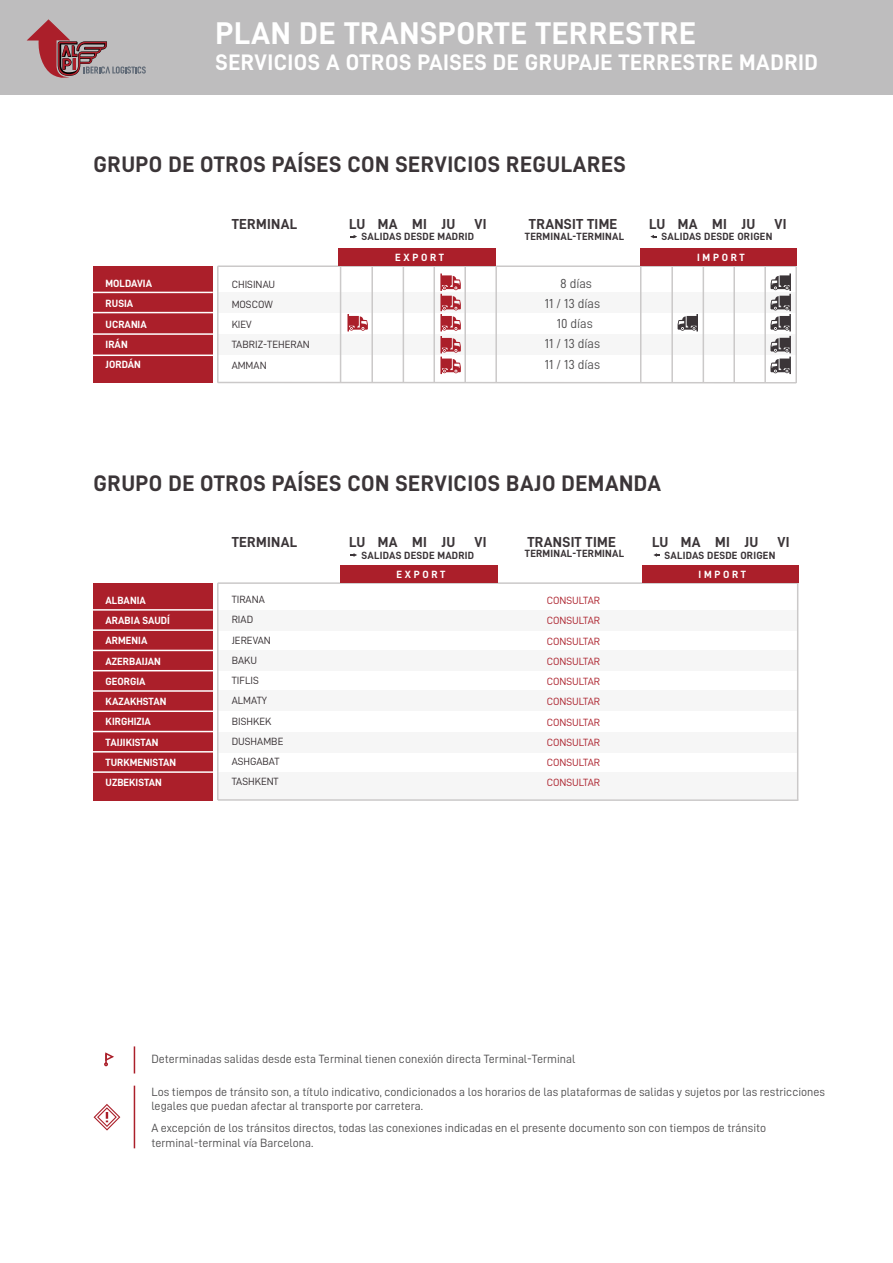
<style>
.page{position:relative;width:893px;height:1263px;background:#fff}
.page>*{position:absolute;margin:0;border:0;box-sizing:border-box;transform-origin:0 0}
.t1{font:31.5px "D DIN Bold";letter-spacing:.02em;color:#fff}
.t2{font:22.5px "D DIN Bold";letter-spacing:.02em;color:#3b3538}
.t3{font:22.5px "D DIN Bold";letter-spacing:.02em;color:#fff}
.t4{font:14.55px "D DIN Bold";letter-spacing:.02em;color:#3b3538}
.t5{font:13.05px/20.2px "D DIN";color:#4e4d4e;text-align:center}
.t6{font:12px/14.4px "D DIN";color:#4e4d4e}
.t7{font:10.5px/20.2px "D DIN Bold";color:#fff}
.t8{font:10.5px "D DIN Bold";letter-spacing:.02em;color:#3b3538}
.t9{font:10.5px/20.2px "D DIN";color:#322b2e}
.t10{font:10.5px/20.2px "D DIN";color:#ab1f2a;text-align:justify}
</style>
<div class="page">
<div style="left:0;top:0;width:893px;height:95px;background:#bebdbe"></div>
<svg style="left:27px;top:20px;width:119px;height:58px"></svg>
<div style="left:218px;top:292px;width:578px;height:21px;background:#f6f6f6"></div>
<div style="left:218px;top:334px;width:578px;height:21px;background:#f6f6f6"></div>
<div style="left:94px;top:266px;width:119px;height:116px;background:#ab1f2a"></div>
<hr style="left:340px;top:266px;width:1px;height:117px;background:#cbc9c9">
<hr style="left:371px;top:266px;width:2px;height:117px;background:#cbc9c9">
<hr style="left:403px;top:266px;width:1px;height:117px;background:#cbc9c9">
<hr style="left:433px;top:266px;width:2px;height:117px;background:#cbc9c9">
<hr style="left:464px;top:266px;width:2px;height:117px;background:#cbc9c9">
<hr style="left:495px;top:266px;width:2px;height:117px;background:#cbc9c9">
<hr style="left:217px;top:266px;width:2px;height:117px;background:#cbc9c9">
<hr style="left:218px;top:382px;width:578px;height:1px;background:#cbc9c9">
<hr style="left:218px;top:265px;width:578px;height:2px;background:#cbc9c9">
<hr style="left:91px;top:355px;width:123px;height:1px;background:#fff">
<hr style="left:91px;top:333px;width:123px;height:2px;background:#fff">
<hr style="left:91px;top:312px;width:123px;height:1px;background:#fff">
<hr style="left:90px;top:292px;width:123px;height:1px;background:#fff">
<hr style="left:640px;top:266px;width:1px;height:117px;background:#cbc9c9">
<hr style="left:795px;top:266px;width:2px;height:117px;background:#cbc9c9">
<svg style="left:94px;top:1104px;width:26px;height:26px"></svg>
<hr style="left:134px;top:1086px;width:1px;height:62px;background:#ab1f2a">
<svg style="left:347px;top:314px;width:21px;height:17px"></svg>
<svg style="left:440px;top:273px;width:21px;height:101px"></svg>
<svg style="left:350px;top:235px;width:7px;height:3px"></svg>
<hr style="left:671px;top:266px;width:2px;height:117px;background:#cbc9c9">
<hr style="left:703px;top:266px;width:1px;height:117px;background:#cbc9c9">
<hr style="left:733px;top:266px;width:2px;height:117px;background:#cbc9c9">
<hr style="left:764px;top:266px;width:2px;height:117px;background:#cbc9c9">
<svg style="left:678px;top:314px;width:20px;height:17px"></svg>
<svg style="left:770px;top:273px;width:21px;height:101px"></svg>
<svg style="left:650px;top:235px;width:7px;height:3px"></svg>
<div style="left:339px;top:248px;width:157px;height:18px;background:#ab1f2a"></div>
<div style="left:641px;top:248px;width:156px;height:18px;background:#ab1f2a"></div>
<svg style="left:134px;top:1046px;width:1px;height:27px"></svg>
<svg style="left:104px;top:1052px;width:10px;height:14px"></svg>
<div style="left:218px;top:610px;width:580px;height:20px;background:#f6f6f6"></div>
<div style="left:218px;top:650px;width:580px;height:21px;background:#f6f6f6"></div>
<div style="left:218px;top:690px;width:580px;height:21px;background:#f6f6f6"></div>
<div style="left:218px;top:732px;width:580px;height:21px;background:#f6f6f6"></div>
<div style="left:217px;top:773px;width:580px;height:27px;background:#f6f6f6"></div>
<div style="left:94px;top:583px;width:119px;height:217px;background:#ab1f2a"></div>
<hr style="left:217px;top:583px;width:2px;height:217px;background:#cbc9c9">
<hr style="left:797px;top:583px;width:1px;height:217px;background:#cbc9c9">
<hr style="left:218px;top:799px;width:580px;height:2px;background:#cbc9c9">
<hr style="left:218px;top:582px;width:580px;height:2px;background:#cbc9c9">
<hr style="left:91px;top:670px;width:123px;height:1px;background:#fff">
<hr style="left:91px;top:690px;width:123px;height:2px;background:#fff">
<hr style="left:91px;top:710px;width:123px;height:2px;background:#fff">
<hr style="left:91px;top:731px;width:123px;height:1px;background:#fff">
<hr style="left:91px;top:751px;width:123px;height:1px;background:#fff">
<hr style="left:91px;top:771px;width:123px;height:2px;background:#fff">
<hr style="left:91px;top:650px;width:123px;height:1px;background:#fff">
<hr style="left:91px;top:629px;width:123px;height:2px;background:#fff">
<hr style="left:90px;top:609px;width:123px;height:2px;background:#fff">
<svg style="left:350px;top:553px;width:7px;height:4px"></svg>
<svg style="left:653px;top:553px;width:7px;height:4px"></svg>
<div style="left:340px;top:565px;width:157px;height:18px;background:#ab1f2a"></div>
<div style="left:642px;top:565px;width:156px;height:18px;background:#ab1f2a"></div>
<h1 class="t1" style="left:216px;top:16px;width:482px">PLAN DE TRANSPORTE TERRESTRE</h1>
<h2 class="t3" style="left:216px;top:50px;width:604px">SERVICIOS A OTROS PAISES DE GRUPAJE TERRESTRE MADRID</h2>
<h2 class="t2" style="left:94px;top:151px;width:534px">GRUPO DE OTROS PAÍSES CON SERVICIOS REGULARES</h2>
<p class="t4" style="left:232px;top:216px;width:67px">TERMINAL</p>
<p class="t4" style="left:349px;top:216px;width:18px">LU</p>
<p class="t4" style="left:378px;top:216px;width:79px">MA MI JU</p>
<p class="t4" style="left:474px;top:216px;width:14px">VI</p>
<p class="t4" style="left:529px;top:216px;width:90px">TRANSIT TIME</p>
<p class="t8" style="left:362px;top:231px;width:114px">SALIDAS DESDE MADRID</p>
<p class="t8" style="left:525px;top:231px;width:101px">TERMINAL-TERMINAL</p>
<p class="t4" style="left:649px;top:216px;width:108px">LU MA MI JU</p>
<p class="t4" style="left:774px;top:216px;width:14px">VI</p>
<p class="t8" style="left:662px;top:231px;width:112px">SALIDAS DESDE ORIGEN</p>
<p class="t7" style="left:106px;top:273px;width:48px">MOLDAVIA<br>RUSIA<br>UCRANIA<br>IRÁN<br>JORDÁN</p>
<p class="t9" style="left:232px;top:274px;width:80px">CHISINAU<br>MOSCOW<br>KIEV<br>TABRIZ-TEHERAN<br>AMMAN</p>
<p class="t7" style="left:395px;top:247px;width:50px">EXPORT</p>
<p class="t7" style="left:697px;top:247px;width:49px">IMPORT</p>
<p class="t5" style="left:545px;top:273px;width:57px">8 días<br>11 / 13 días<br>10 días<br>11 / 13 días<br>11 / 13 días</p>
<h2 class="t2" style="left:94px;top:470px;width:569px">GRUPO DE OTROS PAÍSES CON SERVICIOS BAJO DEMANDA</h2>
<p class="t4" style="left:232px;top:534px;width:67px">TERMINAL</p>
<p class="t4" style="left:349px;top:534px;width:108px">LU MA MI JU</p>
<p class="t4" style="left:474px;top:534px;width:14px">VI</p>
<p class="t4" style="left:527px;top:534px;width:90px">TRANSIT TIME</p>
<p class="t8" style="left:362px;top:549px;width:114px">SALIDAS DESDE MADRID</p>
<p class="t8" style="left:525px;top:548px;width:101px">TERMINAL-TERMINAL</p>
<p class="t4" style="left:652px;top:534px;width:108px">LU MA MI JU</p>
<p class="t4" style="left:777px;top:534px;width:14px">VI</p>
<p class="t8" style="left:665px;top:549px;width:112px">SALIDAS DESDE ORIGEN</p>
<p class="t7" style="left:397px;top:564px;width:50px">EXPORT</p>
<p class="t7" style="left:699px;top:564px;width:49px">IMPORT</p>
<p class="t7" style="left:106px;top:590px;width:72px">ALBANIA<br>ARABIA SAUDÍ<br>ARMENIA<br>AZERBAIJAN<br>GEORGIA<br>KAZAKHSTAN<br>KIRGHIZIA<br>TAIJIKISTAN<br>TURKMENISTAN<br>UZBEKISTAN</p>
<p class="t9" style="left:232px;top:589px;width:53px">TIRANA<br>RIAD<br>JEREVAN<br>BAKU<br>TIFLIS<br>ALMATY<br>BISHKEK<br>DUSHAMBE<br>ASHGABAT<br>TASHKENT</p>
<p class="t10" style="left:547px;top:590px;width:55px">CONSULTAR CONSULTAR CONSULTAR CONSULTAR CONSULTAR CONSULTAR CONSULTAR CONSULTAR CONSULTAR CONSULTAR</p>
<p class="t6" style="left:151px;top:1052px;width:426px">Determinadas salidas desde esta Terminal tienen conexión directa Terminal-Terminal</p>
<p class="t6" style="left:151px;top:1084px;width:675px">Los tiempos de tránsito son, a título indicativo, condicionados a los horarios de las plataformas de salidas y sujetos por las restricciones legales que puedan afectar al transporte por carretera.</p>
<p class="t6" style="left:151px;top:1121px;width:616px">A excepción de los tránsitos directos, todas las conexiones indicadas en el presente documento son con tiempos de tránsito terminal-terminal vía Barcelona.</p>
</div>
